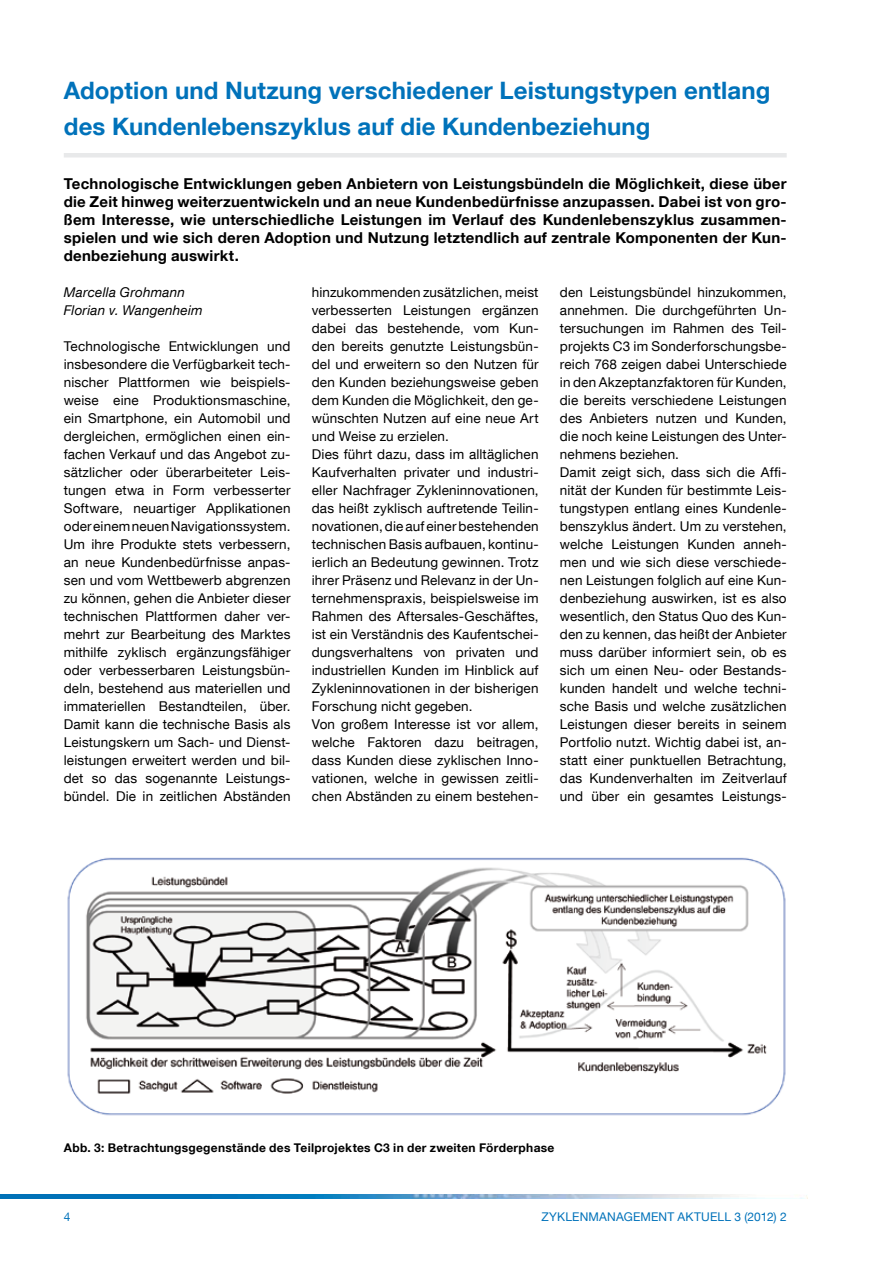
<style>
.page{position:relative;width:893px;height:1263px;background:#fff}
.page>*{position:absolute;margin:0;border:0;box-sizing:border-box;transform-origin:0 0}
.t1{font:700 24px/36px "TUM Neue Helvetica";letter-spacing:.005em;color:#0072ba}
.t2{font:700 15px/18px "TUM Neue Helvetica";letter-spacing:.015em;color:#000;text-align:justify}
.t3{font:13.5px/18px "TUM Neue Helvetica";letter-spacing:.01em;color:#000}
.t4{font:italic 13.5px/18px "TUM Neue Helvetica";letter-spacing:.015em;color:#000}
.t5{font:700 12px "TUM Neue Helvetica";letter-spacing:.025em;color:#000}
.t6{font:12px "TUM Neue Helvetica";color:#0072ba}
</style>
<div class="page">
<div style="left:64px;top:153px;width:723px;height:5px;background:#e8e9ea"></div>
<img style="left:67px;top:857px;width:719px;height:259px">
<img style="left:0;top:1194px;width:808px;height:5px">
<h1 class="t1" style="left:64px;top:72px;width:708px">Adoption und Nutzung verschiedener Leistungstypen entlang des Kundenlebenszyklus auf die Kundenbeziehung</h1>
<p class="t2" style="left:64px;top:174px;width:724px">Technologische Entwicklungen geben Anbietern von Leistungsbündeln die Möglichkeit, diese über die Zeit hinweg weiterzuentwickeln und an neue Kundenbedürfnisse anzupassen. Dabei ist von gro&shy;ßem Interesse, wie unterschiedliche Leistungen im Verlauf des Kundenlebenszyklus zusammen&shy;spielen und wie sich deren Adoption und Nutzung letztendlich auf zentrale Komponenten der Kun&shy;denbeziehung auswirkt.</p>
<p class="t4" style="left:64px;top:283px;width:141px">Marcella Grohmann<br>Florian v. Wangenheim</p>
<p class="t3" style="left:64px;top:337px;width:228px;text-align:justify">Technologische Entwicklungen und insbesondere die Verfügbarkeit tech&shy;nischer Plattformen wie beispiels&shy;weise eine Produktionsmaschine, ein Smartphone, ein Automobil und dergleichen, ermöglichen einen ein&shy;fachen Verkauf und das Angebot zu&shy;sätzlicher oder überarbeiteter Leis&shy;tungen etwa in Form verbesserter Software, neuartiger Applikationen oder einem neuen Navigationssystem.<br>Um ihre Produkte stets verbessern, an neue Kundenbedürfnisse anpas&shy;sen und vom Wettbewerb abgrenzen zu können, gehen die Anbieter dieser technischen Plattformen daher ver&shy;mehrt zur Bearbeitung des Marktes mithilfe zyklisch ergänzungsfähiger oder verbesserbaren Leistungsbün&shy;deln, bestehend aus materiellen und immateriellen Bestandteilen, über.<br>Damit kann die technische Basis als Leistungskern um Sach- und Dienst&shy;leistungen erweitert werden und bil&shy;det so das sogenannte Leistungs&shy;bündel. Die in zeitlichen Abständen</p>
<p class="t3" style="left:312px;top:283px;width:228px">hinzukommenden zusätzlichen, meist verbesserten Leistungen ergänzen dabei das bestehende, vom Kun&shy;den bereits genutzte Leistungsbün&shy;del und erweitern so den Nutzen für den Kunden beziehungsweise geben dem Kunden die Möglichkeit, den ge&shy;wünschten Nutzen auf eine neue Art und Weise zu erzielen.<br>Dies führt dazu, dass im alltäglichen Kaufverhalten privater und industri&shy;eller Nachfrager Zykleninnovationen, das heißt zyklisch auftretende Teilin&shy;novationen, die auf einer bestehenden technischen Basis aufbauen, kontinu&shy;ierlich an Bedeutung gewinnen. Trotz ihrer Präsenz und Relevanz in der Un&shy;ternehmenspraxis, beispielsweise im Rahmen des Aftersales-Geschäftes, ist ein Verständnis des Kaufentschei&shy;dungsverhaltens von privaten und industriellen Kunden im Hinblick auf Zykleninnovationen in der bisherigen Forschung nicht gegeben.<br>Von großem Interesse ist vor allem, welche Faktoren dazu beitragen, dass Kunden diese zyklischen Inno&shy;vationen, welche in gewissen zeitli&shy;chen Abständen zu einem bestehen-</p>
<p class="t3" style="left:560px;top:283px;width:228px">den Leistungsbündel hinzukommen, annehmen. Die durchgeführten Un&shy;tersuchungen im Rahmen des Teil&shy;projekts C3 im Sonderforschungsbe&shy;reich 768 zeigen dabei Unterschiede in den Akzeptanzfaktoren für Kunden, die bereits verschiedene Leistungen des Anbieters nutzen und Kunden, die noch keine Leistungen des Unter&shy;nehmens beziehen.<br>Damit zeigt sich, dass sich die Affi&shy;nität der Kunden für bestimmte Leis&shy;tungstypen entlang eines Kundenle&shy;benszyklus ändert. Um zu verstehen, welche Leistungen Kunden anneh&shy;men und wie sich diese verschiede&shy;nen Leistungen folglich auf eine Kun&shy;denbeziehung auswirken, ist es also wesentlich, den Status Quo des Kun&shy;den zu kennen, das heißt der Anbieter muss darüber informiert sein, ob es sich um einen Neu- oder Bestands&shy;kunden handelt und welche techni&shy;sche Basis und welche zusätzlichen Leistungen dieser bereits in seinem Portfolio nutzt. Wichtig dabei ist, an&shy;statt einer punktuellen Betrachtung, das Kundenverhalten im Zeitverlauf und über ein gesamtes Leistungs-</p>
<p class="t5" style="left:64px;top:1140px;width:492px">Abb. 3: Betrachtungsgegenstände des Teilprojektes C3 in der zweiten Förderphase</p>
<p class="t6" style="left:64px;top:1209px;width:8px">4</p>
<p class="t6" style="left:542px;top:1209px;width:25px">Zyklenmanagement</p>
<p class="t6" style="left:678px;top:1209px;width:9px">aktuell</p>
<p class="t6" style="left:734px;top:1209px;width:54px">3 (2012) 2</p>
</div>
